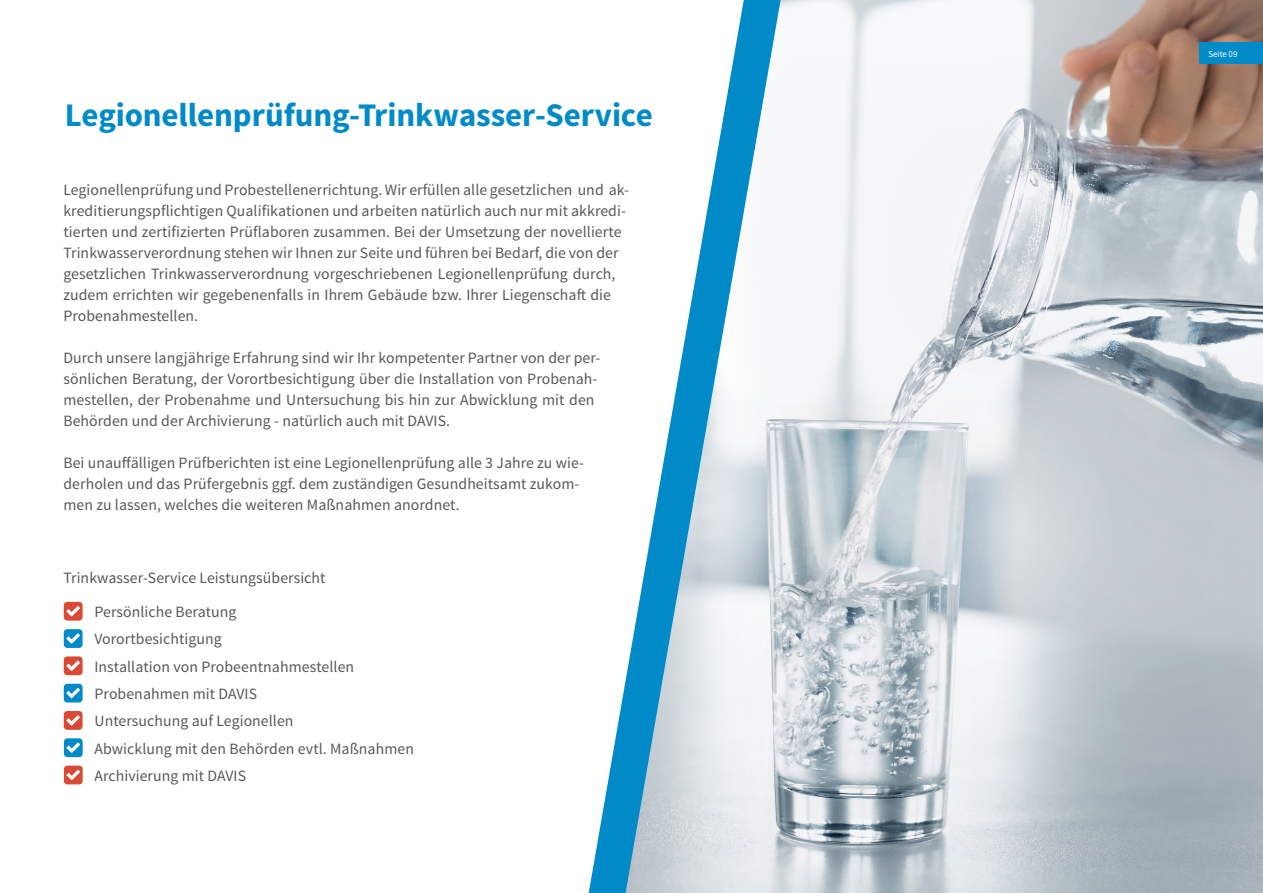
<style>
.page{position:relative;width:1263px;height:893px;background:#fff}
.page>*{position:absolute;margin:0;border:0;box-sizing:border-box;transform-origin:0 0}
.copy{font:700 33px "Source Sans Pro";letter-spacing:-.005em;color:#008bc8}
.t1{font:15.75px/21px "Source Sans Pro";letter-spacing:.005em;color:#57585a}
.Copy_Block{font:9px "Source Sans Pro";letter-spacing:-.01em;color:#fff}
</style>
<div class="page">
<svg style="left:589px;top:684px;width:36px;height:209px"></svg>
<img style="left:625px;top:0;width:638px;height:893px">
<svg style="left:64px;top:602px;width:19px;height:19px"></svg>
<svg style="left:64px;top:629px;width:19px;height:19px"></svg>
<svg style="left:64px;top:656px;width:19px;height:19px"></svg>
<svg style="left:64px;top:711px;width:19px;height:19px"></svg>
<svg style="left:64px;top:766px;width:19px;height:18px"></svg>
<svg style="left:64px;top:684px;width:19px;height:18px"></svg>
<svg style="left:64px;top:738px;width:19px;height:19px"></svg>
<div style="left:1199px;top:43px;width:64px;height:21px;background:#008bc8"></div>
<p class="copy" style="left:65px;top:94px;width:590px">Legionellenprüfung-Trinkwasser-Service</p>
<p class="t1" style="left:63px;top:180px;width:567px">Legionellenprüfung und Probestellenerrichtung. Wir erfüllen alle gesetzlichen und ak&shy;kreditierungspflichtigen Qualifikationen und arbeiten natürlich auch nur mit akkredi&shy;tierten und zertifizierten Prüflaboren zusammen. Bei der Umsetzung der novellierte Trinkwasserverordnung stehen wir Ihnen zur Seite und führen bei Bedarf, die von der gesetzlichen Trinkwasserverordnung vorgeschriebenen Legionellenprüfung durch, zudem errichten wir gegebenenfalls in Ihrem Gebäude bzw. Ihrer Liegenschaft die Probenahmestellen.</p>
<p class="t1" style="left:63px;top:348px;width:539px">Durch unsere langjährige Erfahrung sind wir Ihr kompetenter Partner von der per&shy;sönlichen Beratung, der Vorortbesichtigung über die Installation von Probenah&shy;mestellen, der Probenahme und Untersuchung bis hin zur Abwicklung mit den Behörden und der Archivierung - natürlich auch mit DAVIS.</p>
<p class="t1" style="left:63px;top:453px;width:522px">Bei unauffälligen Prüfberichten ist eine Legionellenprüfung alle 3 Jahre zu wie&shy;derholen und das Prüfergebnis ggf. dem zuständigen Gesundheitsamt zukom&shy;men zu lassen, welches die weiteren Maßnahmen anordnet.</p>
<p class="t1" style="left:63px;top:568px;width:264px">Trinkwasser-Service Leistungsübersicht</p>
<p class="t1" style="left:94px;top:602px;width:144px">Persönliche Beratung</p>
<p class="t1" style="left:94px;top:629px;width:129px">Vorortbesichtigung</p>
<p class="t1" style="left:94px;top:656px;width:261px">Installation von Probeentnahmestellen</p>
<p class="t1" style="left:95px;top:684px;width:164px">Probenahmen mit DAVIS</p>
<p class="t1" style="left:95px;top:711px;width:201px">Untersuchung auf Legionellen</p>
<p class="t1" style="left:95px;top:765px;width:153px">Archivierung mit DAVIS</p>
<p class="t1" style="left:95px;top:738px;width:321px">Abwicklung mit den Behörden evtl. Maßnahmen</p>
<p class="Copy_Block" style="left:1208px;top:48px;width:30px">Seite 09</p>
</div>
